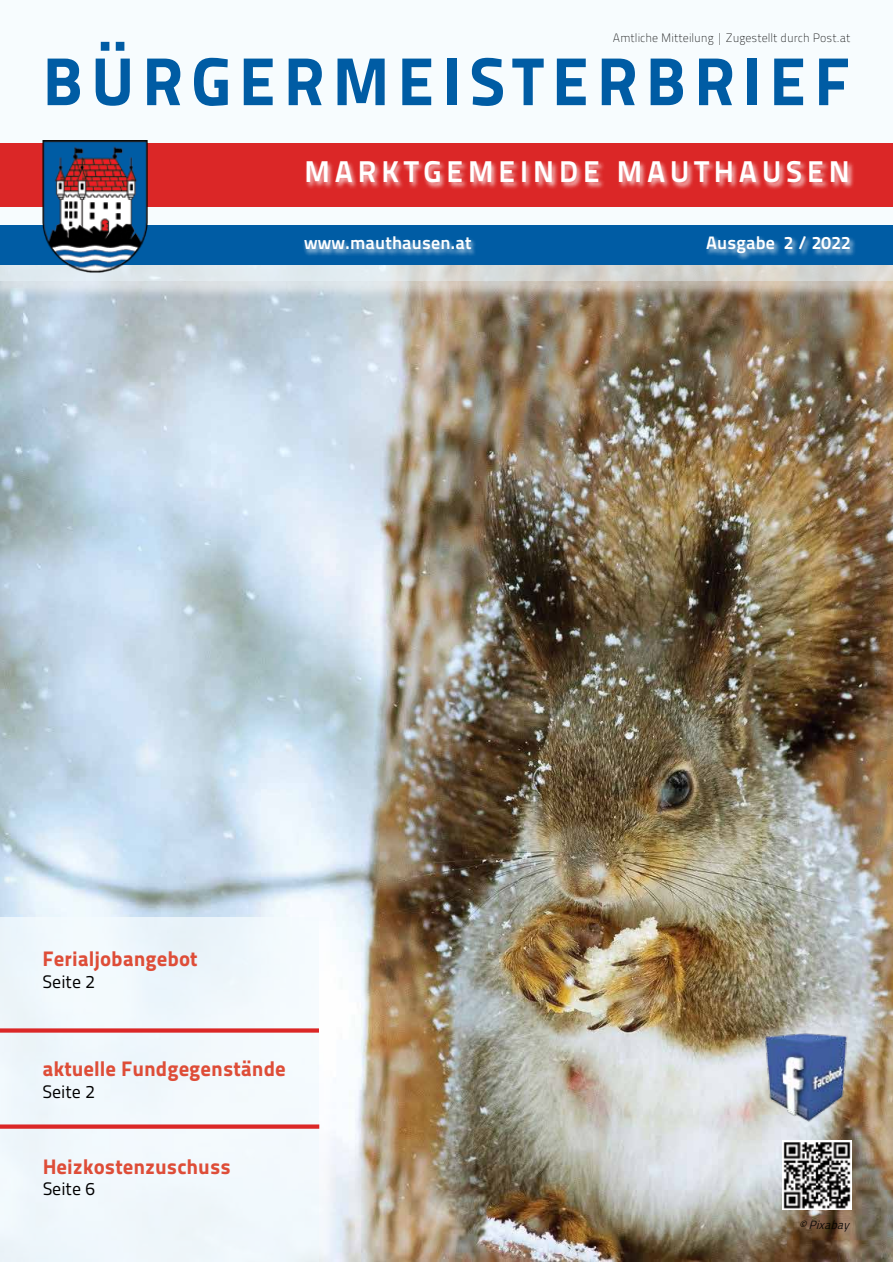
<style>
.page{position:relative;width:893px;height:1263px;background:#fff}
.page>*{position:absolute;margin:0;border:0;box-sizing:border-box;transform-origin:0 0}
.t1{font:67.5px "Titillium Maps 29 L 999 wt";letter-spacing:.11em;color:#005ca4}
.t2{font:30px "Titillium Text 25 L 800 wt";letter-spacing:.165em;color:#fff}
.t3{font:21px "Titillium Maps 29 L 999 wt";color:#de4d38}
.t4{font:18px "Titillium Text 25 L 800 wt";letter-spacing:.01em;color:#fff}
.t5{font:18px "Titillium Maps 29 L 400 wt";color:#000}
.t6{font:12px "Titillium Maps 29 L 1 wt";color:#000}
.t7{font:italic 12px "Titillium Maps 29 L 400 wt";color:#000}
</style>
<div class="page">
<img style="left:0;top:300px;width:893px;height:962px">
<div style="left:0;top:0;width:893px;height:300px;background:#fff;opacity:.75"></div>
<div style="left:0;top:0;width:893px;height:281px;background:#f4fbfe"></div>
<div style="left:0;top:143px;width:893px;height:64px;background:#db2727"></div>
<div style="left:0;top:225px;width:893px;height:40px;background:#005ca4"></div>
<img style="left:42px;top:141px;width:106px;height:131px">
<div style="left:305px;top:160px;width:550px;height:30px;background:#fff;opacity:.75"></div>
<div style="left:303px;top:236px;width:554px;height:25px;background:#fff;opacity:.72"></div>
<div style="left:2px;top:920px;width:336px;height:343px;background:#fff"></div>
<div style="left:0;top:918px;width:319px;height:344px;background:#f4fbfe"></div>
<div style="left:0;top:1028px;width:319px;height:5px;background:#db2727"></div>
<img style="left:783px;top:1140px;width:69px;height:69px">
<img style="left:762px;top:1031px;width:88px;height:93px">
<div style="left:0;top:1124px;width:319px;height:5px;background:#db2727"></div>
<p class="t6" style="left:613px;top:29px;width:239px">Amtliche Mitteilung | Zugestellt durch Post.at</p>
<h1 class="t1" style="left:43px;top:28px;width:809px">BÜRGERMEISTERBRIEF</h1>
<h2 class="t2" style="left:304px;top:149px;width:547px">MARKTGEMEINDE MAUTHAUSEN</h2>
<p class="t4" style="left:304px;top:229px;width:169px">www.mauthausen.at</p>
<p class="t4" style="left:706px;top:229px;width:146px">Ausgabe 2 / 2022</p>
<p class="t3" style="left:43px;top:942px;width:156px">Ferialjobangebot</p>
<p class="t5" style="left:43px;top:968px;width:54px">Seite 2</p>
<p class="t3" style="left:42px;top:1052px;width:245px">aktuelle Fundgegenstände</p>
<p class="t5" style="left:42px;top:1078px;width:54px">Seite 2</p>
<p class="t3" style="left:43px;top:1150px;width:190px">Heizkostenzuschuss</p>
<p class="t5" style="left:43px;top:1175px;width:54px">Seite 6</p>
<p class="t7" style="left:799px;top:1216px;width:56px">©Pixabay</p>
</div>
